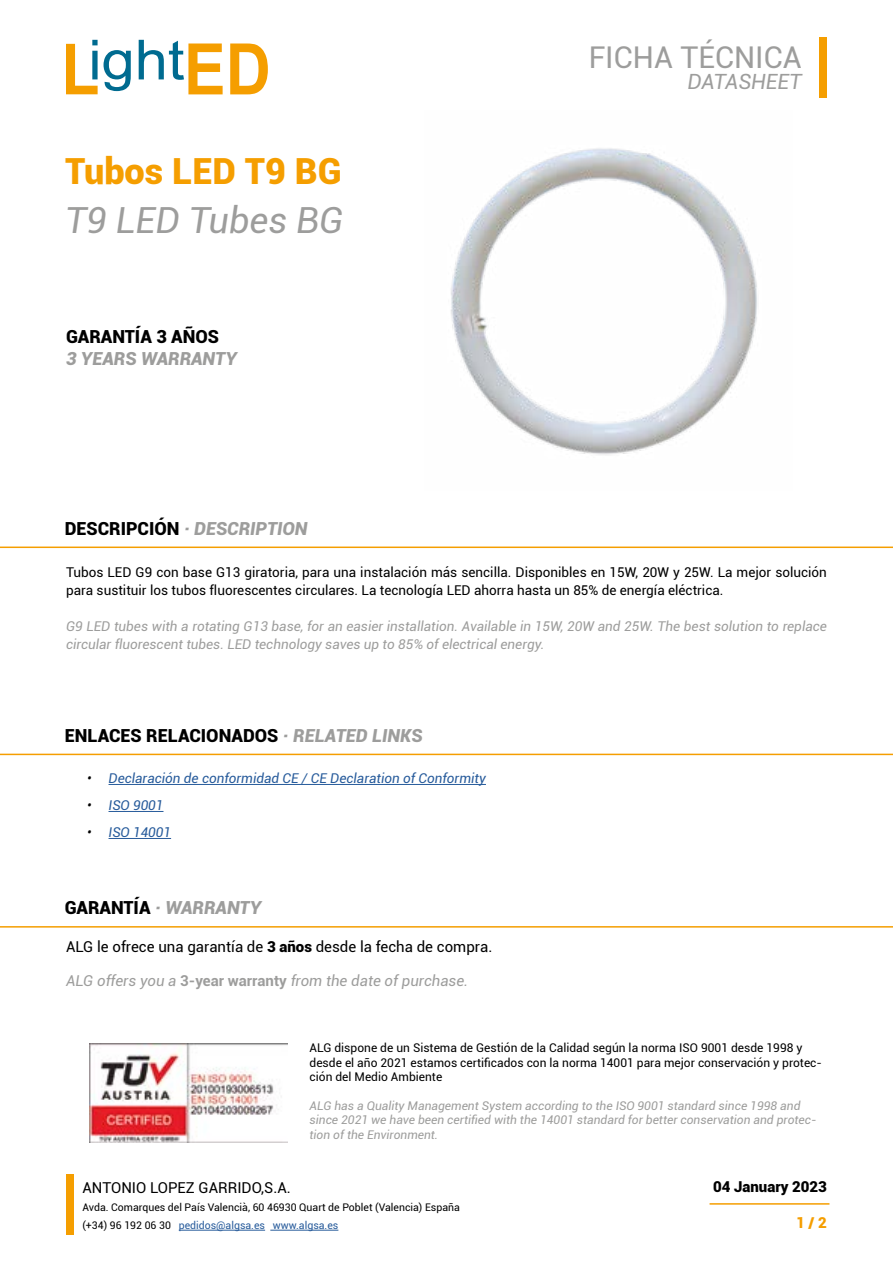
<style>
.page{position:relative;width:893px;height:1263px;background:#fff}
.page>*{position:absolute;margin:0;border:0;box-sizing:border-box;transform-origin:0 0}
.t1{font:900 36px "Roboto";color:#f59e00}
.t2{font:italic 36px "Roboto";color:#9d9d9c}
.t3{font:30px "Roboto";color:#9d9d9c}
.t4{font:italic 21px "Roboto";color:#9d9d9c}
.t5{font:italic 900 18px "Roboto";color:#9d9d9c}
.t6{font:900 18px "Roboto";color:#000}
.t7{font:15px "Roboto";color:#000}
.t8{font:italic 15px "Roboto";color:#9d9d9c}
.t9{font:900 15px "Roboto";color:#000}
.t10{font:900 15px "Roboto";color:#f59e00}
.t11{font:13.5px/18px "Roboto";color:#000}
.t12{font:italic 13.5px/18px "Roboto";color:#9d9d9c}
.t13{font:italic 13.5px "Roboto";color:#275b9b}
.t14{font:italic 12px/14.4px "Roboto";color:#9d9d9c}
.t15{font:12px/14.4px "Roboto";color:#000}
.t16{font:10.5px/18px "Roboto";color:#000}
.s1{font-style:normal;color:#000}
.s2{font-style:italic;color:#9d9d9c}
.s3{color:#000}
.s4{font-weight:900}
.s5{font-weight:700;font-style:normal}
.s6{color:#275b9b}
</style>
<div class="page">
<svg style="left:66px;top:40px;width:32px;height:54px"></svg>
<svg style="left:104px;top:50px;width:27px;height:41px"></svg>
<svg style="left:139px;top:40px;width:84px;height:54px"></svg>
<svg style="left:230px;top:44px;width:38px;height:50px"></svg>
<hr style="left:179px;top:1230px;width:86px;height:1px;background:#275b9b">
<hr style="left:270px;top:1230px;width:68px;height:1px;background:#275b9b">
<div style="left:819px;top:37px;width:8px;height:60px;background:#f59e00"></div>
<div style="left:66px;top:1175px;width:8px;height:60px;background:#f59e00"></div>
<hr style="left:710px;top:1203px;width:119px;height:2px;background:#f59e00">
<hr style="left:0;top:546px;width:893px;height:2px;background:#f59e00">
<hr style="left:0;top:754px;width:893px;height:1px;background:#f59e00">
<hr style="left:109px;top:784px;width:377px;height:1px;background:#275b9b">
<hr style="left:109px;top:811px;width:54px;height:1px;background:#275b9b">
<hr style="left:109px;top:838px;width:62px;height:1px;background:#275b9b">
<img style="left:89px;top:1043px;width:198px;height:100px">
<hr style="left:0;top:926px;width:893px;height:1px;background:#f59e00">
<img style="left:451px;top:148px;width:306px;height:307px">
<h1 class="t1" style="left:65px;top:145px;width:278px">Tubos LED T9 BG</h1>
<h1 class="t2" style="left:65px;top:195px;width:280px">T9 LED Tubes BG</h1>
<h3 class="t6" style="left:66px;top:324px;width:155px">GARANTÍA 3 AÑOS</h3>
<h3 class="t5" style="left:66px;top:346px;width:172px">3 YEARS WARRANTY</h3>
<h2 class="t3" style="left:589px;top:36px;width:214px">FICHA TÉCNICA</h2>
<h3 class="t4" style="left:687px;top:67px;width:116px">DATASHEET</h3>
<h3 class="t5" style="left:65px;top:516px;width:244px"><span class="s1">DESCRIPCIÓN</span> · DESCRIPTION</h3>
<p class="t11" style="left:66px;top:563px;width:762px">Tubos LED G9 con base G13 giratoria, para una instalación más sencilla. Disponibles en 15W, 20W y 25W. La mejor solución para sustituir los tubos fluorescentes circulares. La tecnología LED ahorra hasta un 85% de energía eléctrica.</p>
<p class="t12" style="left:66px;top:617px;width:762px">G9 LED tubes with a rotating G13 base, for an easier installation. Available in 15W, 20W and 25W. The best solution to replace circular fluorescent tubes. LED technology saves up to 85% of electrical energy.</p>
<h3 class="t6" style="left:65px;top:723px;width:359px">ENLACES RELACIONADOS <span class="s2">· RELATED LINKS</span></h3>
<p class="t13" style="left:87px;top:769px;width:400px"><span class="s3">•</span> Declaración de conformidad CE / CE Declaration of Conformity</p>
<p class="t13" style="left:87px;top:796px;width:78px"><span class="s3">•</span> ISO 9001</p>
<p class="t13" style="left:87px;top:823px;width:85px"><span class="s3">•</span> ISO 14001</p>
<h3 class="t5" style="left:65px;top:895px;width:198px"><span class="s1">GARANTÍA</span> · WARRANTY</h3>
<p class="t7" style="left:66px;top:936px;width:428px">ALG le ofrece una garantía de <span class="s4">3 años</span> desde la fecha de compra.</p>
<p class="t8" style="left:66px;top:970px;width:404px">ALG offers you a <span class="s5">3-year warranty</span> from the date of purchase.</p>
<p class="t15" style="left:310px;top:1040px;width:514px">ALG dispone de un Sistema de Gestión de la Calidad según la norma ISO 9001 desde 1998 y desde el año 2021 estamos certificados con la norma 14001 para mejor conservación y protec&shy;ción del Medio Ambiente</p>
<p class="t14" style="left:310px;top:1098px;width:508px">ALG has a Quality Management System according to the ISO 9001 standard since 1998 and since 2021 we have been certified with the 14001 standard for better conservation and protec&shy;tion of the Environment.</p>
<p class="t7" style="left:82px;top:1177px;width:210px">ANTONIO LOPEZ GARRIDO,S.A.</p>
<p class="t16" style="left:82px;top:1198px;width:379px">Avda. Comarques del País Valencià, 60 46930 Quart de Poblet (Valencia) España (+34) 96 192 06 30 <span class="s6">pedidos@algsa.es www.algsa.es</span></p>
<p class="t9" style="left:713px;top:1176px;width:115px">04 January 2023</p>
<p class="t10" style="left:796px;top:1212px;width:32px">1 / 2</p>
</div>
